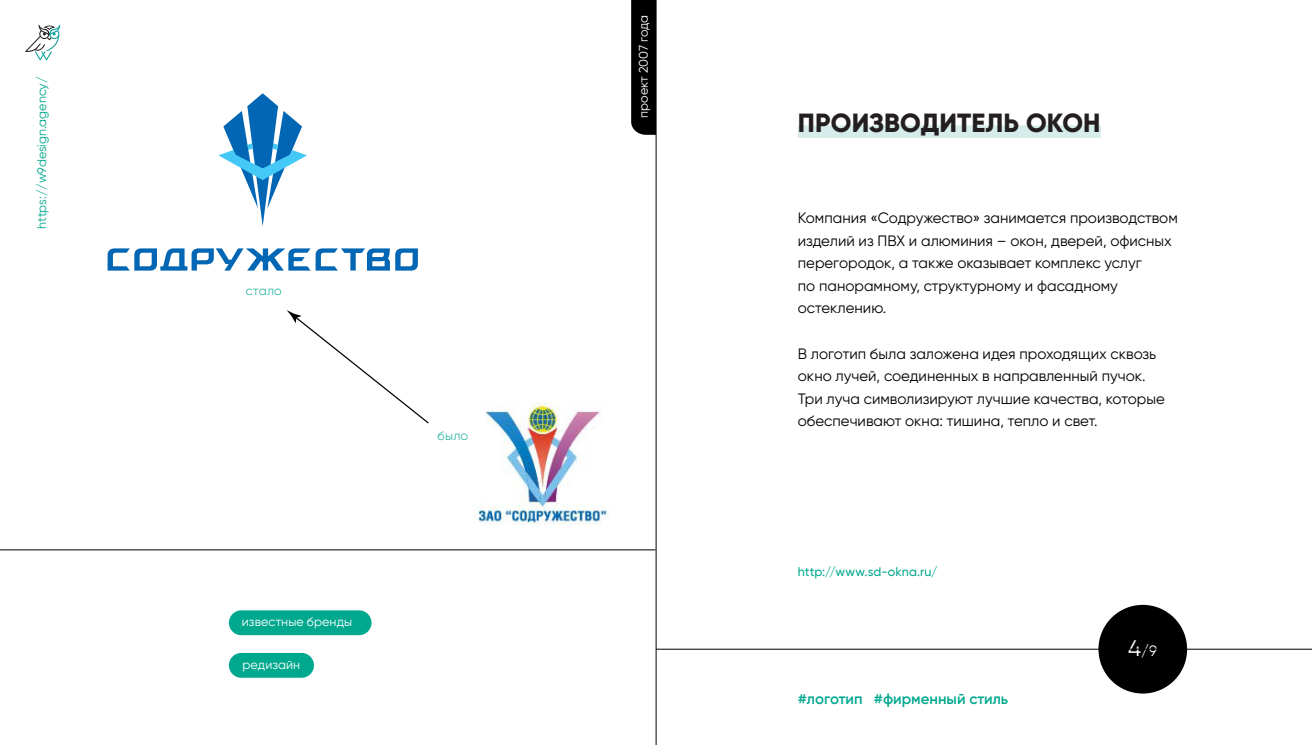
<style>
.page{position:relative;width:1312px;height:745px;background:#fff}
.page>*{position:absolute;margin:0;border:0;box-sizing:border-box;transform-origin:0 0}
.t1{font:800 26.25px "Gilroy";letter-spacing:.005em;color:#231f20}
.t2{font:15px/22.5px "Gilroy";color:#000}
.t3{font:600 15px "Gilroy";color:#00a88e}
.t4{font:15px "Gilroy";color:#fff}
.t5{font:12.5px "Gilroy";letter-spacing:.005em;color:#fff}
.t6{font:12.5px "Gilroy";color:#00a88e}
.t7{font:500 12.5px "Gilroy";letter-spacing:.01em;color:#00a88e}
.t8{font:300 12.5px "Gilroy";letter-spacing:.02em;color:#00a88e}
.s1{font-size:22.5px}
</style>
<div class="page">
<svg style="left:218px;top:93px;width:89px;height:133px"></svg>
<div style="left:797px;top:125px;width:303px;height:13px;background:#d6eceb"></div>
<svg style="left:287px;top:310px;width:142px;height:114px"></svg>
<img style="left:477px;top:402px;width:132px;height:122px">
<svg style="left:25px;top:25px;width:35px;height:35px"></svg>
<div style="left:1098px;top:604px;width:88px;height:89px;background:#000;border-radius:50%"></div>
<div style="left:229px;top:610px;width:142px;height:24px;background:#00a88e;border-radius:12px"></div>
<div style="left:631px;top:0;width:24px;height:135px;background:#000"></div>
<hr style="left:656px;top:648px;width:655px;height:1px;background:#000">
<div style="left:229px;top:652px;width:85px;height:25px;background:#00a88e;border-radius:12px"></div>
<hr style="left:655px;top:0;width:1px;height:744px;background:#000">
<hr style="left:0;top:549px;width:655px;height:1px;background:#000">
<svg style="left:108px;top:248px;width:310px;height:22px"></svg>
<p class="t6" style="left:34px;top:228px;width:154px;rotate:-90deg">https://w9design.agency/</p>
<p class="t8" style="left:246px;top:283px;width:37px">стало</p>
<p class="t5" style="left:242px;top:614px;width:112px">известные бренды</p>
<p class="t5" style="left:242px;top:656px;width:59px">редизайн</p>
<p class="t8" style="left:437px;top:427px;width:32px">было</p>
<p class="t5" style="left:635px;top:118px;width:104px;rotate:-90deg">проект 2007 года</p>
<h1 class="t1" style="left:797px;top:106px;width:304px">ПРОИЗВОДИТЕЛЬ ОКОН</h1>
<p class="t2" style="left:797px;top:206px;width:381px">Компания «Содружество» занимается производством изделий из ПВХ и алюминия – окон, дверей, офисных перегородок, а также оказывает комплекс услуг<br>по панорамному, структурному и фасадному остеклению.</p>
<p class="t2" style="left:797px;top:341px;width:368px">В логотип была заложена идея проходящих сквозь окно лучей, соединенных в направленный пучок.<br>Три луча символизируют лучшие качества, которые обеспечивают окна: тишина, тепло и свет.</p>
<p class="t7" style="left:797px;top:564px;width:141px">http://www.sd-okna.ru/</p>
<p class="t3" style="left:797px;top:688px;width:212px">#логотип #фирменный стиль</p>
<p class="t4" style="left:1127px;top:640px;width:30px"><span class="s1">4</span>/9</p>
</div>
